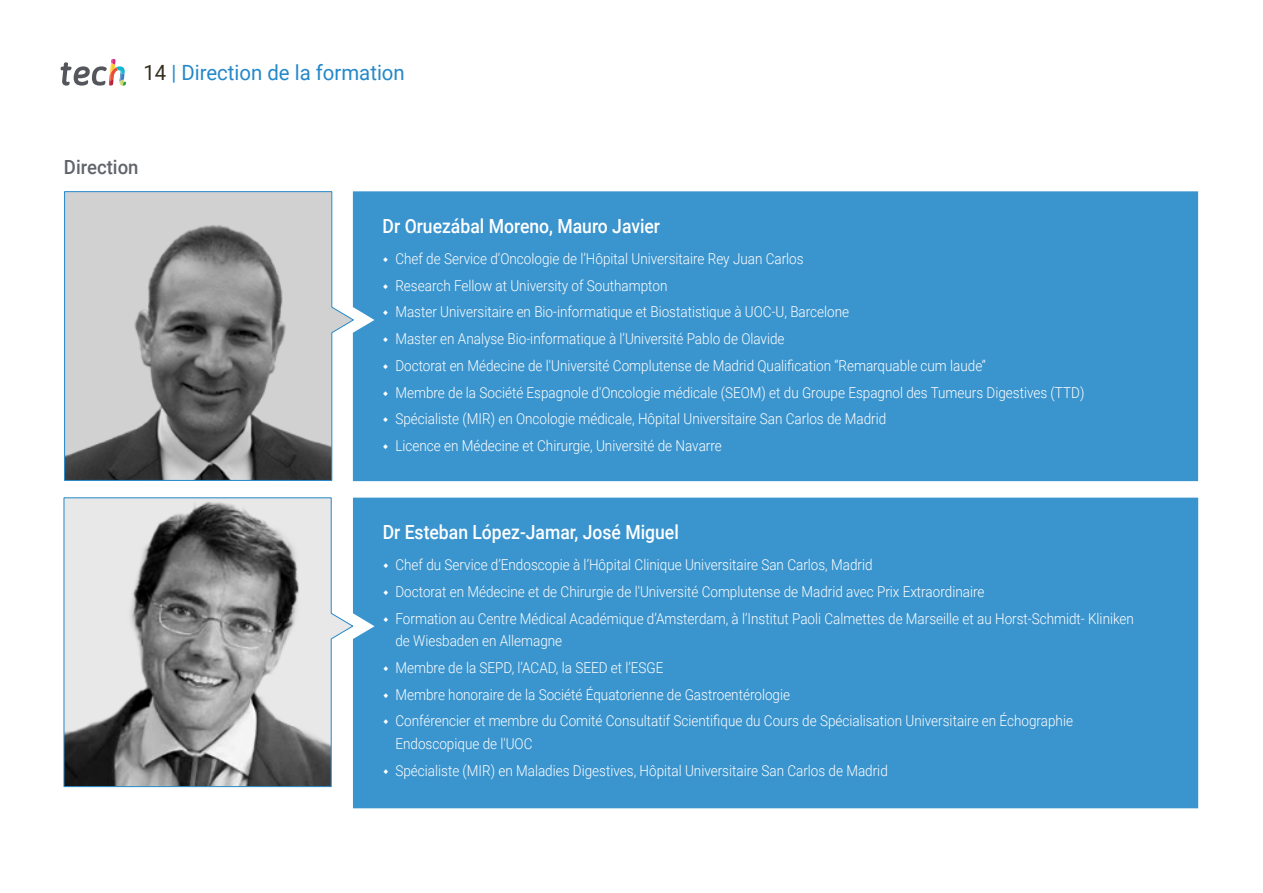
<style>
.page{position:relative;width:1263px;height:893px;background:#fff}
.page>*{position:absolute;margin:0;border:0;box-sizing:border-box;transform-origin:0 0}
.t1{font:21px "Roboto";color:#2488c9}
.t2{font:500 19.5px "Roboto";color:#fff;scale:.9 1}
.t3{font:500 19.5px "Roboto";color:#61646a;scale:.95 1}
.t4{font:300 15px/26.7px "Roboto";color:#fff;scale:.9 1}
.s1{color:#312e20}
</style>
<div class="page">
<div style="left:354px;top:191px;width:844px;height:290px;background:#3a94ce"></div>
<div style="left:353px;top:498px;width:845px;height:310px;background:#3a94ce"></div>
<svg style="left:64px;top:191px;width:290px;height:290px;background:#a4a6a7"></svg>
<svg style="left:64px;top:497px;width:289px;height:290px;background:#a5a6a7"></svg>
<svg style="left:61px;top:59px;width:65px;height:27px"></svg>
<svg style="left:384px;top:257px;width:4px;height:5px"></svg>
<svg style="left:384px;top:284px;width:4px;height:5px"></svg>
<svg style="left:384px;top:310px;width:4px;height:5px"></svg>
<svg style="left:384px;top:337px;width:4px;height:5px"></svg>
<svg style="left:384px;top:364px;width:4px;height:5px"></svg>
<svg style="left:384px;top:391px;width:4px;height:5px"></svg>
<svg style="left:384px;top:417px;width:4px;height:5px"></svg>
<svg style="left:384px;top:444px;width:4px;height:5px"></svg>
<svg style="left:384px;top:563px;width:4px;height:5px"></svg>
<svg style="left:384px;top:590px;width:4px;height:5px"></svg>
<svg style="left:384px;top:617px;width:4px;height:5px"></svg>
<svg style="left:384px;top:666px;width:4px;height:5px"></svg>
<svg style="left:384px;top:693px;width:4px;height:5px"></svg>
<svg style="left:384px;top:719px;width:4px;height:5px"></svg>
<svg style="left:384px;top:769px;width:4px;height:5px"></svg>
<h1 class="t1" style="left:144px;top:57px;width:263px"><span class="s1">14</span> | Direction de la formation</h1>
<h2 class="t3" style="left:64px;top:154px;width:80px">Direction</h2>
<h2 class="t2" style="left:383px;top:212px;width:310px">Dr Oruezábal Moreno, Mauro Javier</h2>
<p class="t4" style="left:395px;top:245px;width:767px">Chef de Service d’Oncologie de l’Hôpital Universitaire Rey Juan Carlos<br>Research Fellow at University of Southampton<br>Master Universitaire en Bio-informatique et Biostatistique à UOC-U, Barcelone<br>Master en Analyse Bio-informatique à l’Université Pablo de Olavide<br>Doctorat en Médecine de l'Université Complutense de Madrid Qualification ‘’Remarquable cum laude’’<br>Membre de la Société Espagnole d'Oncologie médicale (SEOM) et du Groupe Espagnol des Tumeurs Digestives (TTD)<br>Spécialiste (MIR) en Oncologie médicale, Hôpital Universitaire San Carlos de Madrid<br>Licence en Médecine et Chirurgie, Université de Navarre</p>
<h2 class="t2" style="left:383px;top:518px;width:330px">Dr Esteban López-Jamar, José Miguel</h2>
<p class="t4" style="left:395px;top:551px;width:822px">Chef du Service d’Endoscopie à l’Hôpital Clinique Universitaire San Carlos, Madrid<br>Doctorat en Médecine et de Chirurgie de l'Université Complutense de Madrid avec Prix Extraordinaire<br>Formation au Centre Médical Académique d’Amsterdam, à l’Institut Paoli Calmettes de Marseille et au Horst-Schmidt- Kliniken</p>
<p class="t4" style="left:395px;top:627px;width:754px">de Wiesbaden en Allemagne<br>Membre de la SEPD, l’ACAD, la SEED et l’ESGE<br>Membre honoraire de la Société Équatorienne de Gastroentérologie<br>Conférencier et membre du Comité Consultatif Scientifique du Cours de Spécialisation Universitaire en Échographie</p>
<p class="t4" style="left:395px;top:730px;width:549px">Endoscopique de l'UOC<br>Spécialiste (MIR) en Maladies Digestives, Hôpital Universitaire San Carlos de Madrid</p>
</div>
